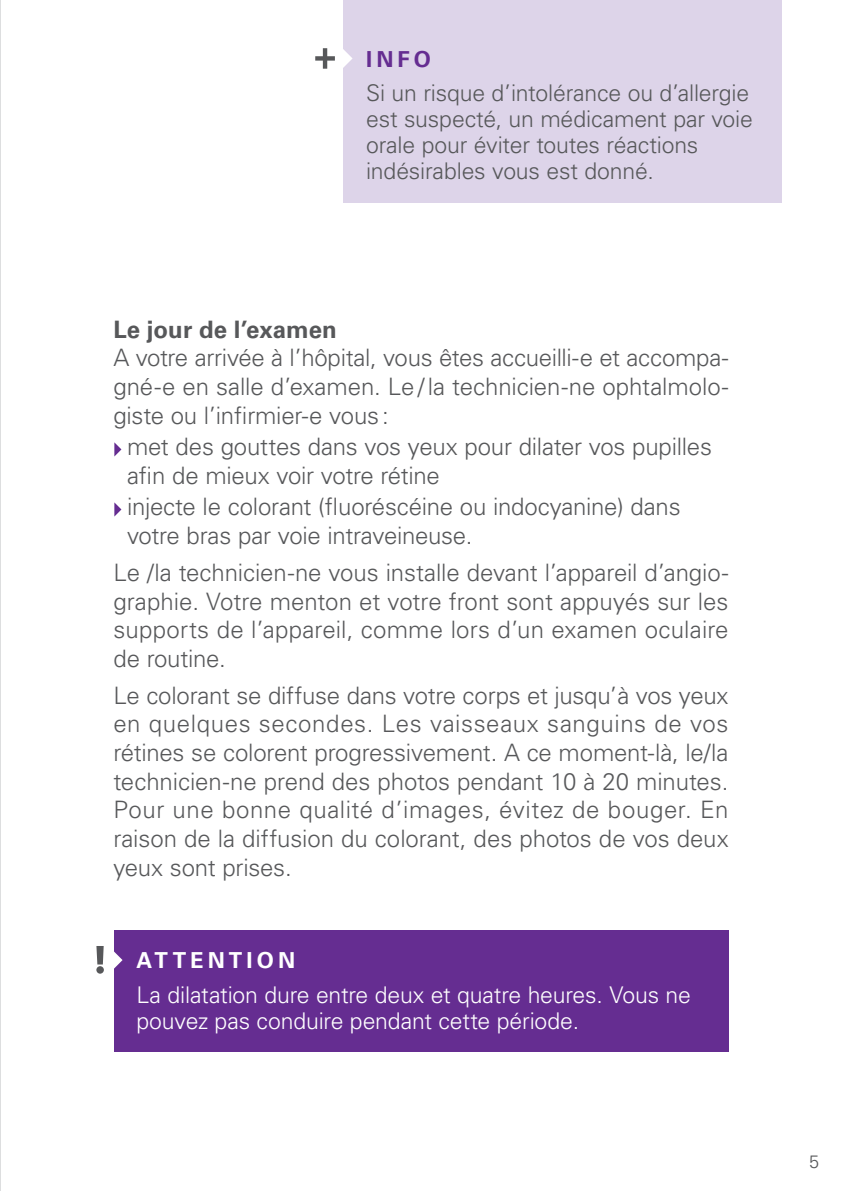
<style>
.page{position:relative;width:842px;height:1191px;background:#fff}
.page>*{position:absolute;margin:0;border:0;box-sizing:border-box;transform-origin:0 0}
.t1{font:300 24px/28.6px "Univers LT Std";letter-spacing:-.01em;color:#57585a;text-align:justify}
.t2{font:700 24px "Univers LT Std";color:#57585a}
.t3{font:300 23px/26px "Univers LT Std";letter-spacing:-.01em;color:#57585a}
.t4{font:300 23px/26px "Univers LT Std";letter-spacing:-.01em;color:#fff}
.t5{font:700 22px "Univers LT Std";letter-spacing:.185em;color:#fff}
.t6{font:700 22px "Univers LT Std";color:#652d91}
.t7{font:300 18px "Univers LT Std";color:#57585a}
</style>
<div class="page">
<div style="left:343px;top:0;width:438px;height:202px;background:#ddd4e9"></div>
<svg style="left:315px;top:48px;width:38px;height:21px"></svg>
<hr style="left:0;top:0;width:1px;height:1191px;background:#bcbdc0">
<svg style="left:114px;top:442px;width:7px;height:14px"></svg>
<svg style="left:114px;top:502px;width:7px;height:14px"></svg>
<div style="left:114px;top:929px;width:615px;height:122px;background:#652d91"></div>
<svg style="left:96px;top:946px;width:27px;height:27px"></svg>
<p class="t6" style="left:366px;top:46px;width:66px">INFO</p>
<p class="t3" style="left:366px;top:80px;width:388px">Si un risque d’intolérance ou d’allergie est suspecté, un médicament par voie orale pour éviter toutes réactions indésirables vous est donné.</p>
<p class="t2" style="left:113px;top:315px;width:225px">Le jour de l’examen</p>
<p class="t1" style="left:113px;top:344px;width:617px">A votre arrivée à l’hôpital, vous êtes accueilli-e et accompa&shy;gné-e en salle d’examen. Le/la technicien-ne ophtalmolo&shy;giste ou l’infirmier-e vous :</p>
<p class="t1" style="left:127px;top:432px;width:586px">met des gouttes dans vos yeux pour dilater vos pupilles afin de mieux voir votre rétine</p>
<p class="t1" style="left:127px;top:492px;width:555px">injecte le colorant (fluoréscéine ou indocyanine) dans votre bras par voie intraveineuse.</p>
<p class="t1" style="left:113px;top:558px;width:617px">Le /la technicien-ne vous installe devant l’appareil d’angio&shy;graphie. Votre menton et votre front sont appuyés sur les supports de l’appareil, comme lors d’un examen oculaire de routine.</p>
<p class="t1" style="left:113px;top:681px;width:617px">Le colorant se diffuse dans votre corps et jusqu’à vos yeux en quelques secondes. Les vaisseaux sanguins de vos rétines se colorent progressivement. A ce moment-là, le/la technicien-ne prend des photos pendant 10 à 20 minutes.<br>Pour une bonne qualité d’images, évitez de bouger. En raison de la diffusion du colorant, des photos de vos deux yeux sont prises.</p>
<p class="t5" style="left:136px;top:947px;width:160px">ATTENTION</p>
<p class="t4" style="left:136px;top:981px;width:556px">La dilatation dure entre deux et quatre heures. Vous ne pouvez pas conduire pendant cette période.</p>
<p class="t7" style="left:809px;top:1151px;width:12px">5</p>
</div>
